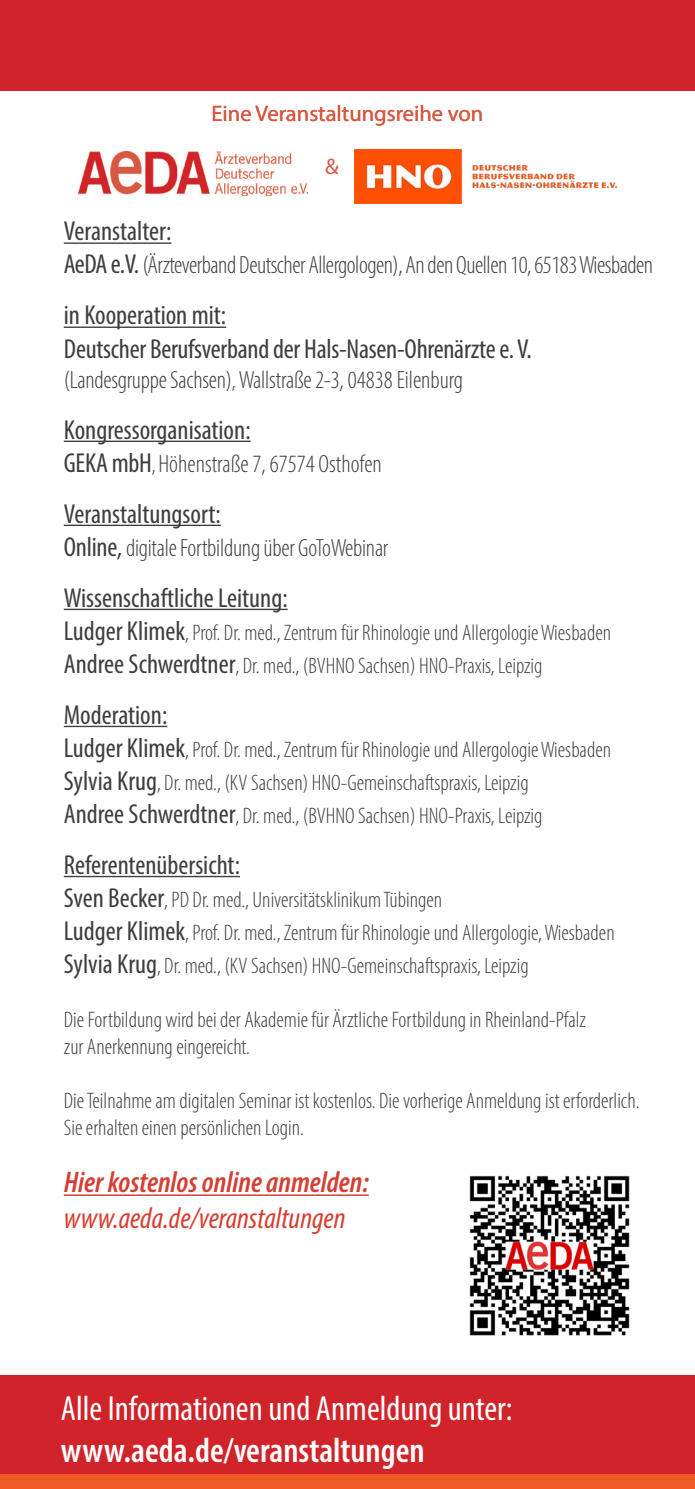
<style>
.page{position:relative;width:695px;height:1489px;background:#fff}
.page>*{position:absolute;margin:0;border:0;box-sizing:border-box;transform-origin:0 0}
.t1{font:condensed 35px/42px "Myriad Pro";color:#fff}
.t2{font:italic 600 condensed 30px "Myriad Pro";color:#d53f33}
.t3{font:italic condensed 30px "Myriad Pro";color:#d53f33}
.t4{font:condensed 27.5px/33px "Myriad Pro";color:#3e3e3f}
.t5{font:300 condensed 25px "Myriad Pro";letter-spacing:-.01em;color:#3e3e3f}
.t6{font:300 condensed 22.5px/33px "Myriad Pro";color:#3e3e3f}
.t7{font:22.5px "Myriad Pro";color:#d95842}
.s1{font-weight:400;font-size:27.5px}
.s2{font-size:22.5px}
.s3{font-weight:600}
</style>
<div class="page">
<div style="left:0;top:1375px;width:694px;height:113px;background:#d1232a"></div>
<hr style="left:64px;top:242px;width:107px;height:2px;background:#3e3e3f">
<hr style="left:64px;top:326px;width:162px;height:2px;background:#3e3e3f">
<hr style="left:64px;top:440px;width:186px;height:2px;background:#3e3e3f">
<hr style="left:64px;top:524px;width:157px;height:2px;background:#3e3e3f">
<hr style="left:64px;top:608px;width:223px;height:2px;background:#3e3e3f">
<hr style="left:64px;top:725px;width:103px;height:2px;background:#3e3e3f">
<hr style="left:64px;top:875px;width:176px;height:2px;background:#3e3e3f">
<hr style="left:64px;top:1194px;width:304px;height:1px;background:#d53f33">
<div style="left:0;top:1474px;width:694px;height:14px;background:#f05b27"></div>
<img style="left:78px;top:152px;width:229px;height:43px">
<img style="left:355px;top:150px;width:261px;height:53px">
<div style="left:0;top:0;width:694px;height:90px;background:#d1232a"></div>
<img style="left:469px;top:1176px;width:161px;height:160px">
<p class="t7" style="left:211px;top:100px;width:273px">Eine Veranstaltungsreihe von</p>
<p class="t7" style="left:325px;top:153px;width:15px">&amp;</p>
<p class="t4" style="left:64px;top:214px;width:109px">Veranstalter:</p>
<p class="t5" style="left:64px;top:250px;width:590px"><span class="s1">AeDA e.V.</span> (Ärzteverband Deutscher Allergologen), An den Quellen 10, 65183 Wiesbaden</p>
<p class="t4" style="left:64px;top:298px;width:469px">in Kooperation mit:<br>Deutscher Berufsverband der Hals-Nasen-Ohrenärzte e. V.</p>
<p class="t5" style="left:64px;top:364px;width:401px">(Landesgruppe Sachsen)<span class="s2">,</span> Wallstraße 2-3, 04838 Eilenburg</p>
<p class="t4" style="left:64px;top:412px;width:188px">Kongressorganisation:</p>
<p class="t5" style="left:64px;top:448px;width:319px"><span class="s1">GEKA mbH</span><span class="s2">,</span> Höhenstraße 7, 67574 Osthofen</p>
<p class="t4" style="left:64px;top:496px;width:158px">Veranstaltungsort:</p>
<p class="t5" style="left:64px;top:532px;width:326px"><span class="s1">Online,</span> digitale Fortbildung über GoToWebinar</p>
<p class="t4" style="left:64px;top:580px;width:225px">Wissenschaftliche Leitung:</p>
<p class="t6" style="left:64px;top:615px;width:548px"><span class="s1">Ludger Klimek</span>, Prof. Dr. med., Zentrum für Rhinologie und Allergologie Wiesbaden</p>
<p class="t6" style="left:64px;top:648px;width:480px"><span class="s1">Andree Schwerdtner</span>, Dr. med., (BVHNO Sachsen) HNO-Praxis, Leipzig</p>
<p class="t4" style="left:64px;top:697px;width:105px">Moderation:</p>
<p class="t6" style="left:64px;top:732px;width:548px"><span class="s1">Ludger Klimek</span>, Prof. Dr. med., Zentrum für Rhinologie und Allergologie Wiesbaden<br><span class="s1">Sylvia Krug</span>, Dr. med., (KV Sachsen) HNO-Gemeinschaftspraxis, Leipzig<br><span class="s1">Andree Schwerdtner</span>, Dr. med., (BVHNO Sachsen) HNO-Praxis, Leipzig</p>
<p class="t4" style="left:64px;top:847px;width:178px">Referentenübersicht:</p>
<p class="t6" style="left:64px;top:882px;width:552px"><span class="s1">Sven Becker</span>, PD Dr. med., Universitätsklinikum Tübingen<br><span class="s1">Ludger Klimek</span>, Prof. Dr. med., Zentrum für Rhinologie und Allergologie, Wiesbaden</p>
<p class="t6" style="left:64px;top:948px;width:466px"><span class="s1">Sylvia Krug</span>, Dr. med., (KV Sachsen) HNO-Gemeinschaftspraxis, Leipzig</p>
<p class="t6" style="left:64px;top:1002px;width:523px">Die Fortbildung wird bei der Akademie für Ärztliche Fortbildung in Rheinland-Pfalz</p>
<p class="t6" style="left:64px;top:1029px;width:188px">zur Anerkennung eingereicht.</p>
<p class="t6" style="left:64px;top:1083px;width:577px">Die Teilnahme am digitalen Seminar ist kostenlos. Die vorherige Anmeldung ist erforderlich.</p>
<p class="t6" style="left:64px;top:1110px;width:241px">Sie erhalten einen persönlichen Login.</p>
<p class="t2" style="left:64px;top:1163px;width:306px">Hier kostenlos online anmelden:</p>
<p class="t3" style="left:64px;top:1200px;width:283px">www.aeda.de/veranstaltungen</p>
<p class="t1" style="left:61px;top:1386px;width:453px">Alle Informationen und Anmeldung unter: <span class="s3">www.aeda.de/veranstaltungen</span></p>
</div>
